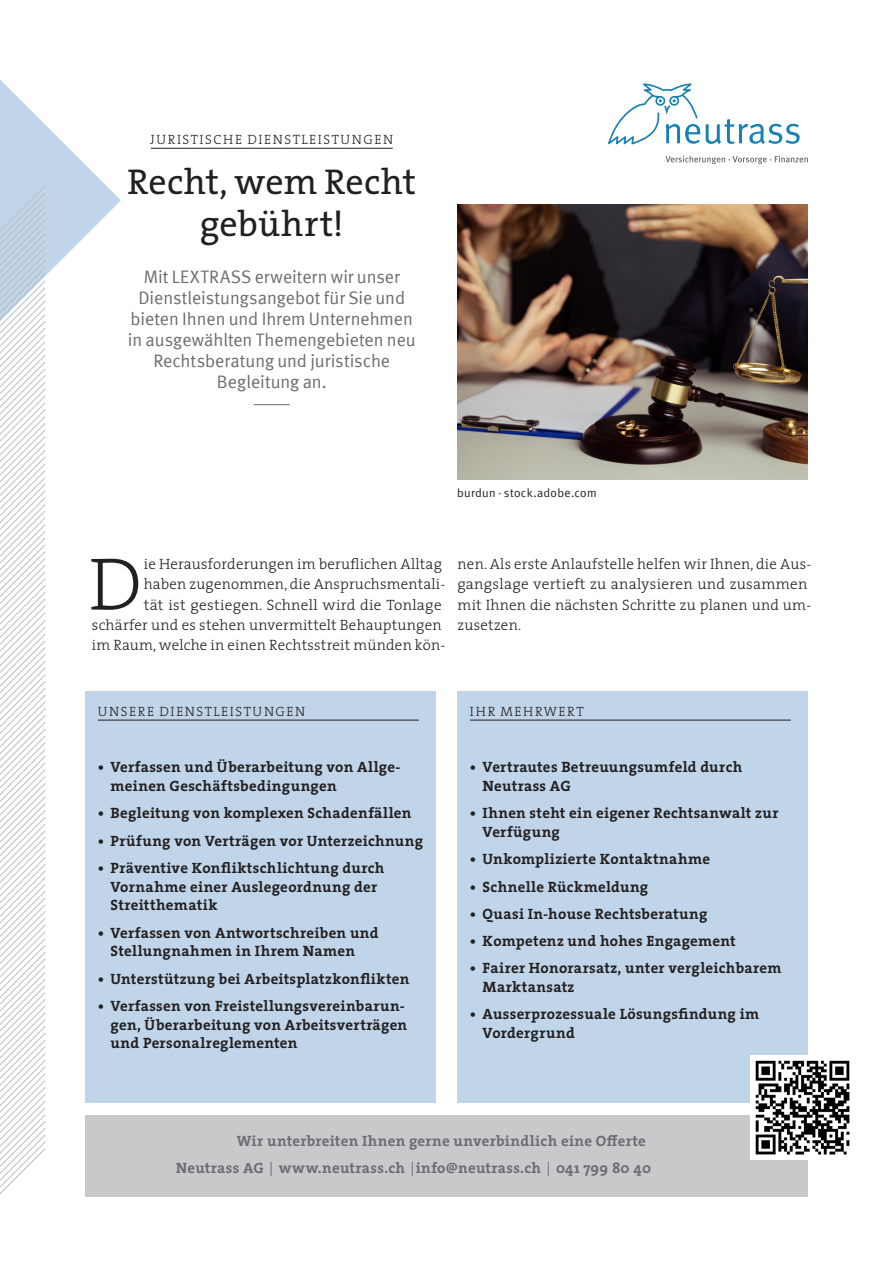
<style>
.page{position:relative;width:893px;height:1263px;background:#fff}
.page>*{position:absolute;margin:0;border:0;box-sizing:border-box;transform-origin:0 0}
.Text_Serif_Initial{font:300 75px "The Serif";color:#231f20}
.Titel_26pt{font:36px/42px "The Serif";letter-spacing:.005em;color:#231f20;text-align:center}
.Lead{font:18px/21px "Meta Normal";color:#6c6d70;text-align:center}
.t1{font:700 15px/18.8px "The Serif";letter-spacing:.015em;color:#231f20}
.Text_Serif_Initial-2{font:300 15px/20.2px "The Serif";letter-spacing:.015em;color:#231f20;text-align:right}
.Text_Serif_Fusszeile{font:700 15px "The Serif";letter-spacing:.015em;color:#6c6d70}
.Rubriktitel_Kasten{font:300 13.5px "The Serif";letter-spacing:.115em;color:#231f20}
.TS_Rubriktitel{font:300 13.5px "The Serif";letter-spacing:.115em;color:#231f20}
.Legende_Bild{font:12px "Meta Normal";letter-spacing:.025em;color:#231f20}
.s1{font-family:"Calibri"}
.s2{font-family:"Calibri";font-weight:400}
</style>
<div class="page">
<svg style="left:0;top:79px;width:121px;height:1115px"></svg>
<img style="left:457px;top:205px;width:351px;height:275px">
<div style="left:85px;top:691px;width:351px;height:411px;background:#c0d5e9"></div>
<hr style="left:98px;top:720px;width:321px;height:1px;background:#231f20">
<div style="left:457px;top:691px;width:351px;height:411px;background:#c0d5e9"></div>
<hr style="left:470px;top:720px;width:321px;height:1px;background:#231f20">
<hr style="left:151px;top:148px;width:242px;height:1px;background:#231f20">
<hr style="left:254px;top:404px;width:36px;height:1px;background:#6c6d70">
<svg style="left:608px;top:83px;width:192px;height:61px"></svg>
<svg style="left:665px;top:156px;width:143px;height:8px"></svg>
<div style="left:85px;top:1116px;width:723px;height:81px;background:#c8c9cb"></div>
<img style="left:750px;top:1055px;width:100px;height:104px">
<p class="TS_Rubriktitel" style="left:150px;top:128px;width:245px">JURISTISCHE DIENSTLEISTUNGEN</p>
<p class="Titel_26pt" style="left:127px;top:160px;width:290px">Recht, wem Recht gebührt!</p>
<p class="Lead" style="left:128px;top:266px;width:289px">Mit LEXTRASS erweitern wir unser Dienstleistungsangebot für Sie und bieten Ihnen und Ihrem Unternehmen in ausgewählten Themengebieten neu Rechtsberatung und juristische</p>
<p class="Lead" style="left:217px;top:371px;width:111px">Begleitung an.</p>
<p class="Legende_Bild" style="left:457px;top:486px;width:141px">burdun - stock.adobe.com</p>
<p class="Text_Serif_Initial-2" style="left:92px;top:553px;width:355px">ie Herausforderungen im beruflichen Alltag<br>haben zugenommen, die Anspruchsmentali-<br>tät ist gestiegen. Schnell wird die Tonlage schärfer und es stehen unvermittelt Behauptungen im Raum, welche in einen Rechtsstreit münden kön-</p>
<p class="Text_Serif_Initial-2" style="left:457px;top:553px;width:355px;text-align:left">nen. Als erste Anlaufstelle helfen wir Ihnen, die Aus&shy;gangslage vertieft zu analysieren und zusammen mit Ihnen die nächsten Schritte zu planen und um&shy;zusetzen.</p>
<p class="Text_Serif_Initial" style="left:89px;top:522px;width:55px">D</p>
<p class="Rubriktitel_Kasten" style="left:98px;top:700px;width:209px">UNSERE DIENSTLEISTUNGEN</p>
<p class="t1" style="left:111px;top:757px;width:292px;text-indent:-13px">• Verfassen und Überarbeitung von Allge&shy;meinen Geschäftsbedingungen</p>
<p class="t1" style="left:98px;top:803px;width:315px">• Begleitung von komplexen Schadenfällen</p>
<p class="t1" style="left:98px;top:831px;width:327px">• Prüfung von Verträgen vor Unterzeichnung</p>
<p class="t1" style="left:111px;top:858px;width:275px;text-indent:-13px">• Präventive Konfliktschlichtung durch<br>Vornahme einer Auslegeordnung der<br>Streitthematik</p>
<p class="t1" style="left:111px;top:923px;width:270px;text-indent:-13px">• Verfassen von Antwortschreiben und<br>Stellungnahmen in Ihrem Namen</p>
<p class="t1" style="left:98px;top:969px;width:313px">• Unterstützung bei Arbeitsplatzkonflikten</p>
<p class="t1" style="left:111px;top:996px;width:298px;text-indent:-13px">• Verfassen von Freistellungsvereinbarun&shy;gen, Überarbeitung von Arbeitsverträgen und Personalreglementen</p>
<p class="Rubriktitel_Kasten" style="left:470px;top:700px;width:115px">IHR MEHRWERT</p>
<p class="t1" style="left:483px;top:757px;width:261px;text-indent:-13px">• Vertrautes Betreuungsumfeld durch<br>Neutrass AG</p>
<p class="t1" style="left:483px;top:803px;width:297px;text-indent:-13px">• Ihnen steht ein eigener Rechtsanwalt zur<br>Verfügung</p>
<p class="t1" style="left:470px;top:849px;width:242px">• Unkomplizierte Kontaktnahme</p>
<p class="t1" style="left:470px;top:877px;width:180px">• Schnelle Rückmeldung</p>
<p class="t1" style="left:470px;top:904px;width:239px">• Quasi In-house Rechtsberatung</p>
<p class="t1" style="left:470px;top:931px;width:267px">• Kompetenz und hohes Engagement</p>
<p class="t1" style="left:483px;top:958px;width:300px;text-indent:-13px">• Fairer Honorarsatz, unter vergleichbarem<br>Marktansatz</p>
<p class="t1" style="left:483px;top:1004px;width:278px;text-indent:-13px">• Ausserprozessuale Lösungsfindung im<br>Vordergrund</p>
<p class="Text_Serif_Fusszeile" style="left:237px;top:1128px;width:411px">Wir unterbreiten Ihnen gerne unverbindlich eine Offerte</p>
<p class="Text_Serif_Fusszeile" style="left:176px;top:1155px;width:477px">Neutrass AG <span class="s1">│</span> www.neutrass.ch <span class="s2">│</span>info@neutrass.ch <span class="s1">│</span> 041 799 80 40</p>
</div>
